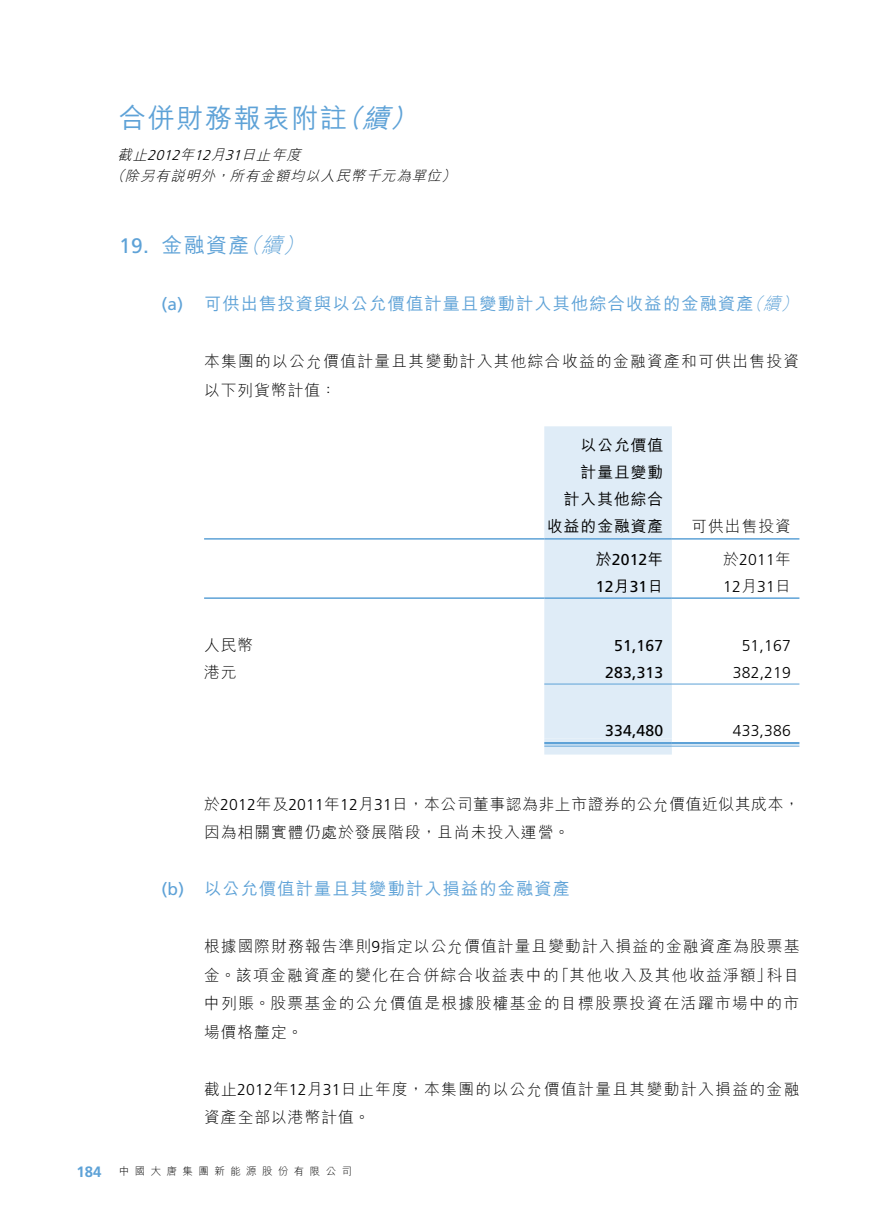
<style>
.page{position:relative;width:893px;height:1212px;background:#fff}
.page>*{position:absolute;margin:0;border:0;box-sizing:border-box;transform-origin:0 0}
.t1{font:500 27px "M Hei HK";letter-spacing:.065em;color:#5ea2d7}
.t2{font:500 21px "M Hei HK";color:#5ea2d7}
.t3{font:500 17.25px "M Hei HK";letter-spacing:.065em;color:#5ea2d7}
.t4{font:300 15.75px/28.5px "M Hei HK";letter-spacing:.08em;color:#000}
.t5{font:300 15.75px/28.5px "M Hei HK";letter-spacing:.04em;color:#000}
.t6{font:15.75px/27px "Frutiger LT Std";letter-spacing:.015em;color:#000}
.t7{font:300 15.75px/27px "Frutiger LT Std";letter-spacing:.015em;color:#000}
.t8{font:500 15.75px/27px "M Hei HK";letter-spacing:.065em;color:#000;text-align:right}
.t9{font:italic 300 14.25px/21px "M Hei HK";color:#000}
.t10{font:300 10.5px "M Hei HK";letter-spacing:.515em;color:#000}
.s1{font-style:italic}
.s2{font-family:"Frutiger LT Std"}
.s3{font-family:"Frutiger LT Std";font-weight:400}
.s4{font-weight:300;font-style:italic}
.s5{font-family:"M Hei HK";font-weight:500}
.s6{font-family:"M Hei HK"}
.s7{font-family:"Frutiger LT Std";font-weight:700;font-size:15px;color:#5ea2d7}
</style>
<div class="page">
<div style="left:544px;top:426px;width:128px;height:328px;background:#dfecf7"></div>
<hr style="left:204px;top:538px;width:340px;height:2px;background:#5ea2d7">
<hr style="left:544px;top:538px;width:128px;height:2px;background:#5ea2d7">
<hr style="left:672px;top:538px;width:127px;height:2px;background:#5ea2d7">
<hr style="left:204px;top:597px;width:340px;height:2px;background:#5ea2d7">
<hr style="left:544px;top:597px;width:128px;height:2px;background:#5ea2d7">
<hr style="left:672px;top:597px;width:127px;height:2px;background:#5ea2d7">
<hr style="left:544px;top:684px;width:128px;height:1px;background:#5ea2d7">
<hr style="left:672px;top:684px;width:127px;height:1px;background:#5ea2d7">
<hr style="left:544px;top:742px;width:128px;height:2px;background:#5ea2d7">
<hr style="left:544px;top:746px;width:128px;height:1px;background:#5ea2d7">
<hr style="left:672px;top:742px;width:127px;height:2px;background:#5ea2d7">
<hr style="left:672px;top:746px;width:127px;height:1px;background:#5ea2d7">
<h1 class="t1" style="left:119px;top:98px;width:308px">合併財務報表附註<span class="s1">（續）</span></h1>
<p class="t9" style="left:110px;top:144px;width:350px;text-indent:7px">截止<span class="s2">2012</span>年<span class="s2">12</span>月<span class="s2">31</span>日止年度<br>（除另有說明外，所有金額均以人民幣千元為單位）</p>
<h2 class="t2" style="left:119px;top:230px;width:191px"><span class="s3">19.</span> 金融資產<span class="s4">（續）</span></h2>
<p class="t3" style="left:162px;top:291px;width:642px"><span class="s3">(a)</span> 可供出售投資與以公允價值計量且變動計入其他綜合收益的金融資產<span class="s4">（續）</span></p>
<p class="t4" style="left:204px;top:347px;width:597px">本集團的以公允價值計量且其變動計入其他綜合收益的金融資產和可供出售投資以下列貨幣計值：</p>
<p class="t8" style="left:547px;top:431px;width:118px">以公允價值<br>計量且變動<br>計入其他綜合收益的金融資產</p>
<p class="t4" style="left:691px;top:512px;width:101px">可供出售投資</p>
<p class="t6" style="left:596px;top:546px;width:69px"><span class="s5">於</span>2012<span class="s5">年<br></span>12<span class="s5">月</span>31<span class="s5">日</span></p>
<p class="t7" style="left:723px;top:546px;width:69px"><span class="s6">於</span>2011<span class="s6">年<br></span>12<span class="s6">月</span>31<span class="s6">日</span></p>
<p class="t4" style="left:204px;top:631px;width:51px">人民幣</p>
<p class="t6" style="left:614px;top:632px;width:51px">51,167</p>
<p class="t7" style="left:742px;top:632px;width:51px">51,167</p>
<p class="t4" style="left:204px;top:658px;width:34px">港元</p>
<p class="t6" style="left:605px;top:659px;width:60px">283,313</p>
<p class="t7" style="left:733px;top:659px;width:60px">382,219</p>
<p class="t6" style="left:605px;top:717px;width:60px">334,480</p>
<p class="t7" style="left:733px;top:718px;width:60px">433,386</p>
<p class="t5" style="left:204px;top:789px;width:597px">於<span class="s2">2012</span>年及<span class="s2">2011</span>年<span class="s2">12</span>月<span class="s2">31</span>日，本公司董事認為非上市證券的公允價值近似其成本，因為相關實體仍處於發展階段，且尚未投入運營。</p>
<p class="t3" style="left:162px;top:876px;width:410px"><span class="s3">(b)</span> 以公允價值計量且其變動計入損益的金融資產</p>
<p class="t4" style="left:204px;top:932px;width:597px;text-align:justify">根據國際財務報告準則<span class="s2">9</span>指定以公允價值計量且變動計入損益的金融資產為股票基金。該項金融資產的變化在合併綜合收益表中的「其他收入及其他收益淨額」科目中列賬。股票基金的公允價值是根據股權基金的目標股票投資在活躍市場中的市場價格釐定。</p>
<p class="t4" style="left:204px;top:1074px;width:597px">截止<span class="s2">2012</span>年<span class="s2">12</span>月<span class="s2">31</span>日止年度，本集團的以公允價值計量且其變動計入損益的金融資產全部以港幣計值。</p>
<p class="t10" style="left:77px;top:1166px;width:277px"><span class="s7">184</span> 中國大唐集團新能源股份有限公司</p>
</div>
